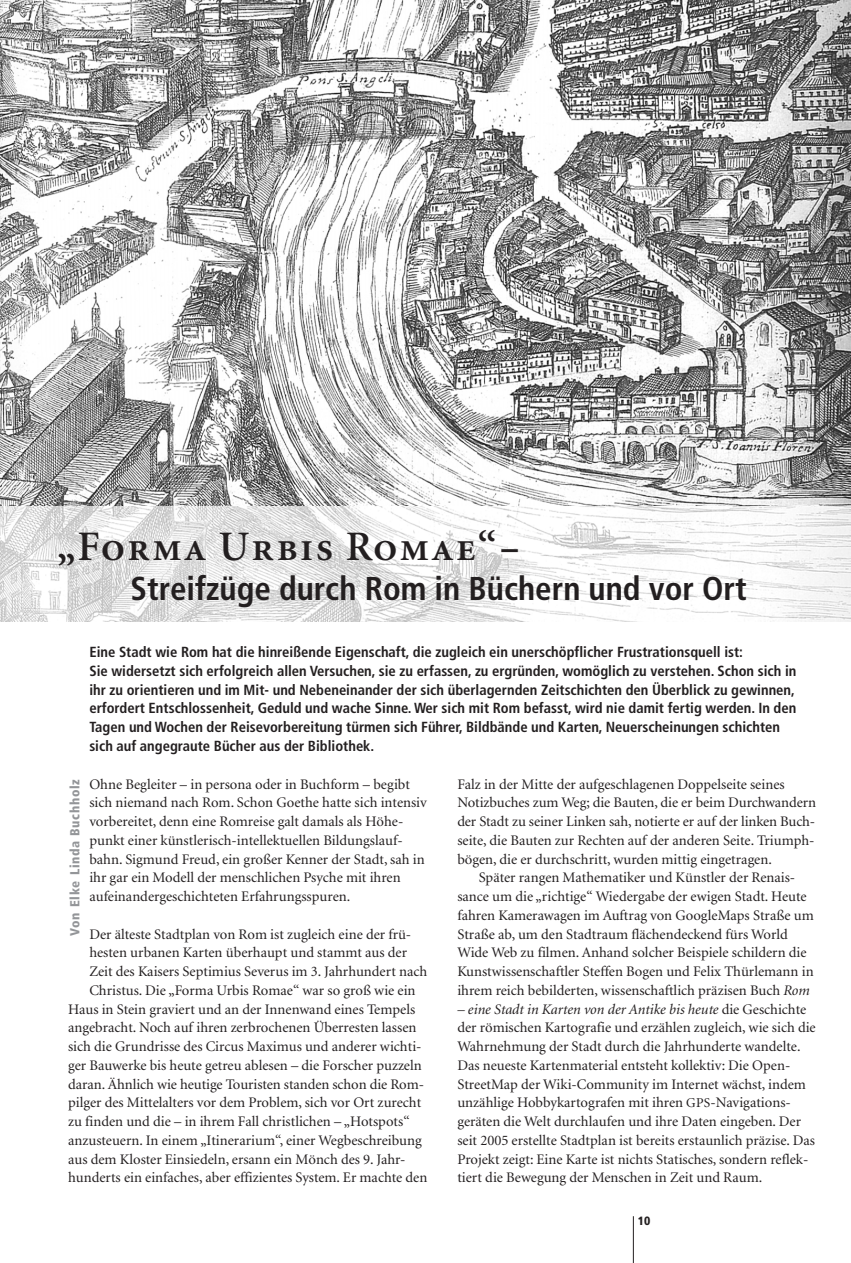
<style>
.page{position:relative;width:851px;height:1263px;background:#fff}
.page>*{position:absolute;margin:0;border:0;box-sizing:border-box;transform-origin:0 0}
.t1{font:42px "Minion Semibold SC";letter-spacing:.04em;color:#231f20}
.t2{font:700 condensed 33px "Frutiger";color:#231f20}
.t3{font:14.7px/18.8px "Minion";color:#231f20}
.t4{font:700 condensed 14.7px/18.8px "Frutiger";color:#231f20}
.t5{font:900 condensed 13.2px "Frutiger";letter-spacing:.05em;color:#939598}
.t6{font:900 condensed 12px "Frutiger";color:#231f20}
.s1{font-family:"Frutiger";font-weight:700;font-stretch:condensed;font-size:33px}
.s2{font-style:italic}
.s3{font-size:13.5px}
</style>
<div class="page">
<hr style="left:633px;top:1216px;width:1px;height:47px;background:#231f20">
<img style="left:0;top:0;width:850px;height:507px">
<img style="left:0;top:507px;width:850px;height:114px">
<h1 class="t1" style="left:57px;top:530px;width:462px">„Forma Urbis Romae“<span class="s1">–</span></h1>
<h2 class="t2" style="left:131px;top:575px;width:617px">Streifzüge durch Rom in Büchern und vor Ort</h2>
<p class="t4" style="left:89px;top:644px;width:708px">Eine Stadt wie Rom hat die hinreißende Eigenschaft, die zugleich ein unerschöpflicher Frustrationsquell ist:<br>Sie widersetzt sich erfolgreich allen Versuchen, sie zu erfassen, zu ergründen, womöglich zu verstehen. Schon sich in ihr zu orientieren und im Mit- und Nebeneinander der sich überlagernden Zeitschichten den Überblick zu gewinnen, erfordert Entschlossenheit, Geduld und wache Sinne. Wer sich mit Rom befasst, wird nie damit fertig werden. In den Tagen und Wochen der Reisevorbereitung türmen sich Führer, Bildbände und Karten, Neuerscheinungen schichten sich auf angegraute Bücher aus der Bibliothek.</p>
<p class="t3" style="left:89px;top:775px;width:339px">Ohne Begleiter – in persona oder in Buchform – begibt sich niemand nach Rom. Schon Goethe hatte sich intensiv vorbereitet, denn eine Romreise galt damals als Höhe&shy;punkt einer künstlerisch-intellektuellen Bildungslauf&shy;bahn. Sigmund Freud, ein großer Kenner der Stadt, sah in ihr gar ein Modell der menschlichen Psyche mit ihren aufeinandergeschichteten Erfahrungsspuren.</p>
<p class="t3" style="left:89px;top:925px;width:323px">Der älteste Stadtplan von Rom ist zugleich eine der frü-</p>
<p class="t3" style="left:89px;top:944px;width:319px">hesten urbanen Karten überhaupt und stammt aus der</p>
<p class="t3" style="left:89px;top:963px;width:339px">Zeit des Kaisers Septimius Severus im 3. Jahrhundert nach</p>
<p class="t3" style="left:89px;top:982px;width:328px">Christus. Die „Forma Urbis Romae“ war so groß wie ein</p>
<p class="t3" style="left:68px;top:1000px;width:349px">Haus in Stein graviert und an der Innenwand eines Tempels</p>
<p class="t3" style="left:68px;top:1019px;width:350px">angebracht. Noch auf ihren zerbrochenen Überresten lassen</p>
<p class="t3" style="left:68px;top:1038px;width:355px">sich die Grundrisse des Circus Maximus und anderer wichti-</p>
<p class="t3" style="left:68px;top:1057px;width:355px">ger Bauwerke bis heute getreu ablesen – die Forscher puzzeln</p>
<p class="t3" style="left:68px;top:1075px;width:357px">daran. Ähnlich wie heutige Touristen standen schon die Rom-</p>
<p class="t3" style="left:68px;top:1094px;width:354px">pilger des Mittelalters vor dem Problem, sich vor Ort zurecht</p>
<p class="t3" style="left:68px;top:1113px;width:343px">zu finden und die – in ihrem Fall christlichen – „Hotspots“</p>
<p class="t3" style="left:68px;top:1132px;width:355px">anzusteuern. In einem „Itinerarium“, einer Wegbeschreibung</p>
<p class="t3" style="left:68px;top:1150px;width:339px">aus dem Kloster Einsiedeln, ersann ein Mönch des 9. Jahr-</p>
<p class="t3" style="left:68px;top:1169px;width:361px">hunderts ein einfaches, aber effizientes System. Er machte den</p>
<p class="t5" style="left:69px;top:936px;width:158px;rotate:-90deg">Von Elke Linda Buchholz</p>
<p class="t3" style="left:457px;top:775px;width:360px">Falz in der Mitte der aufgeschlagenen Doppelseite seines Notizbuches zum Weg; die Bauten, die er beim Durchwandern der Stadt zu seiner Linken sah, notierte er auf der linken Buch&shy;seite, die Bauten zur Rechten auf der anderen Seite. Triumph&shy;bögen, die er durchschritt, wurden mittig eingetragen.</p>
<p class="t3" style="left:457px;top:869px;width:358px;text-indent:21px">Später rangen Mathematiker und Künstler der Renais&shy;sance um die „richtige“ Wiedergabe der ewigen Stadt. Heute fahren Kamerawagen im Auftrag von GoogleMaps Straße um Straße ab, um den Stadtraum flächendeckend fürs World Wide Web zu filmen. Anhand solcher Beispiele schildern die Kunstwissenschaftler Steffen Bogen und Felix Thürlemann in ihrem reich bebilderten, wissenschaftlich präzisen Buch <span class="s2">Rom</span></p>
<p class="t3" style="left:457px;top:1000px;width:360px"><span class="s2">– eine Stadt in Karten von der Antike bis heute</span> die Geschichte der römischen Kartografie und erzählen zugleich, wie sich die Wahrnehmung der Stadt durch die Jahrhunderte wandelte.<br>Das neueste Kartenmaterial entsteht kollektiv: Die Open-StreetMap der Wiki-Community im Internet wächst, indem unzählige Hobbykartografen mit ihren <span class="s3">GPS</span>-Navigations&shy;geräten die Welt durchlaufen und ihre Daten eingeben. Der seit 2005 erstellte Stadtplan ist bereits erstaunlich präzise. Das Projekt zeigt: Eine Karte ist nichts Statisches, sondern reflek&shy;tiert die Bewegung der Menschen in Zeit und Raum.</p>
<p class="t6" style="left:637px;top:1216px;width:14px">10</p>
</div>
